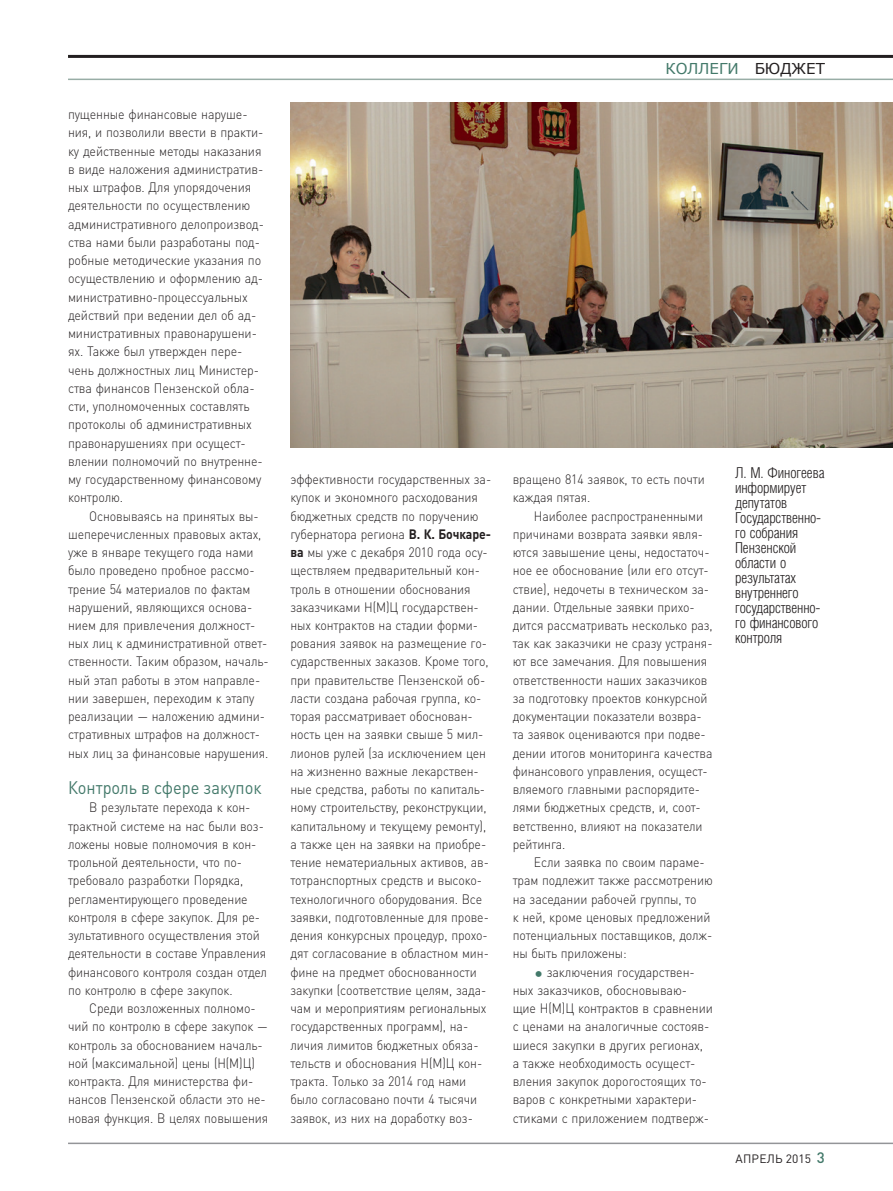
<style>
.page{position:relative;width:893px;height:1191px;background:#fff}
.page>*{position:absolute;margin:0;border:0;box-sizing:border-box;transform-origin:0 0}
.t1{font:18px "DIN Pro";color:#43796a;scale:.91 1}
.t2{font:15px/15px "Helios Cond Light C";letter-spacing:-.005em;color:#231f20}
.t3{font:15px "MS Reference Sans Serif";color:#43796a}
.t4{font:300 13.5px/18.3px "DIN Pro";letter-spacing:-.01em;color:#231f20;scale:.91 1}
.t5{font:300 13.5px/18.3px "DIN Pro";letter-spacing:-.01em;color:#231f20;scale:.92 1}
.t6{font:12px "DIN Pro";letter-spacing:.015em;color:#231f20}
.s1{color:#231f20}
.s2{font-weight:700}
.s3{font-size:18px;color:#43796a}
.s4{font-weight:500;font-size:15px;color:#43796a}
</style>
<div class="page">
<hr style="left:68px;top:55px;width:825px;height:3px;background:#231f20">
<hr style="left:68px;top:79px;width:825px;height:1px;background:#98ada6">
<hr style="left:68px;top:1142px;width:825px;height:2px;background:#939598">
<img style="left:290px;top:102px;width:603px;height:345px">
<p class="t5" style="left:68px;top:104px;width:215px">пущенные финансовые наруше&shy;ния, и позволили ввести в практи&shy;ку действенные методы наказания в виде наложения административ&shy;ных штрафов. Для упорядочения деятельности по осуществлению административного делопроизвод&shy;ства нами были разработаны под&shy;робные методические указания по осуществлению и оформлению ад&shy;министративно-процессуальных действий при ведении дел об ад&shy;министративных правонарушени&shy;ях. Также был утвержден пере&shy;чень должностных лиц Министер&shy;ства финансов Пензенской обла&shy;сти, уполномоченных составлять протоколы об административных правонарушениях при осущест&shy;влении полномочий по внутренне&shy;му государственному финансовому контролю.</p>
<p class="t4" style="left:68px;top:505px;width:222px;text-indent:21px">Основываясь на принятых вы&shy;шеперечисленных правовых актах, уже в январе текущего года нами было проведено пробное рассмо&shy;трение 54 материалов по фактам нарушений, являющихся основа&shy;нием для привлечения должност&shy;ных лиц к административной ответ&shy;ственности. Таким образом, началь&shy;ный этап работы в этом направле&shy;нии завершен, переходим к этапу реализации — наложению админи&shy;стративных штрафов на должност&shy;ных лиц за финансовые нарушения.</p>
<h1 class="t1" style="left:68px;top:773px;width:214px">Контроль в сфере закупок</h1>
<p class="t4" style="left:68px;top:797px;width:220px;text-indent:21px">В результате перехода к кон&shy;трактной системе на нас были воз&shy;ложены новые полномочия в кон&shy;трольной деятельности, что по&shy;требовало разработки Порядка, регламентирующего проведение контроля в сфере закупок. Для ре&shy;зультативного осуществления этой деятельности в составе Управления финансового контроля создан отдел по контролю в сфере закупок.</p>
<p class="t4" style="left:68px;top:998px;width:221px;text-indent:21px">Среди возложенных полномо&shy;чий по контролю в сфере закупок — контроль за обоснованием началь&shy;ной (максимальной) цены (Н(М)Ц) контракта. Для министерства фи&shy;нансов Пензенской области это не&shy;новая функция. В целях повышения</p>
<p class="t3" style="left:665px;top:59px;width:161px">КОЛЛЕГИ <span class="s1">БЮДЖЕТ</span></p>
<p class="t4" style="left:290px;top:469px;width:222px">эффективности государственных за&shy;купок и экономного расходования бюджетных средств по поручению губернатора региона <span class="s2">В. К. Бочкаре&shy;ва</span> мы уже с декабря 2010 года осу&shy;ществляем предварительный кон&shy;троль в отношении обоснования заказчиками Н(М)Ц государствен&shy;ных контрактов на стадии форми&shy;рования заявок на размещение го&shy;сударственных заказов. Кроме того, при правительстве Пензенской об&shy;ласти создана рабочая группа, ко&shy;торая рассматривает обоснован&shy;ность цен на заявки свыше 5 мил&shy;лионов рулей (за исключением цен на жизненно важные лекарствен&shy;ные средства, работы по капиталь&shy;ному строительству, реконструкции, капитальному и текущему ремонту), а также цен на заявки на приобре&shy;тение нематериальных активов, ав&shy;тотранспортных средств и высоко&shy;технологичного оборудования. Все заявки, подготовленные для прове&shy;дения конкурсных процедур, прохо&shy;дят согласование в областном мин&shy;фине на предмет обоснованности закупки (соответствие целям, зада&shy;чам и мероприятиям региональных государственных программ), на&shy;личия лимитов бюджетных обяза&shy;тельств и обоснования Н(М)Ц кон&shy;тракта. Только за 2014 год нами было согласовано почти 4 тысячи заявок, из них на доработку воз-</p>
<p class="t4" style="left:513px;top:469px;width:213px">вращено 814 заявок, то есть почти каждая пятая.</p>
<p class="t4" style="left:513px;top:505px;width:221px;text-indent:21px">Наиболее распространенными причинами возврата заявки явля&shy;ются завышение цены, недостаточ&shy;ное ее обоснование (или его отсут&shy;ствие), недочеты в техническом за&shy;дании. Отдельные заявки прихо&shy;дится рассматривать несколько раз, так как заказчики не сразу устраня&shy;ют все замечания. Для повышения ответственности наших заказчиков за подготовку проектов конкурсной документации показатели возвра&shy;та заявок оцениваются при подве&shy;дении итогов мониторинга качества финансового управления, осущест&shy;вляемого главными распорядите&shy;лями бюджетных средств, и, соот&shy;ветственно, влияют на показатели рейтинга.</p>
<p class="t4" style="left:513px;top:852px;width:221px;text-indent:21px">Если заявка по своим параме&shy;трам подлежит также рассмотрению на заседании рабочей группы, то<br>к ней, кроме ценовых предложений потенциальных поставщиков, долж&shy;ны быть приложены:</p>
<p class="t5" style="left:513px;top:961px;width:219px;text-indent:21px"><span class="s3">•</span> заключения государствен&shy;ных заказчиков, обосновываю&shy;щие Н(М)Ц контрактов в сравнении с ценами на аналогичные состояв&shy;шиеся закупки в других регионах,<br>а также необходимость осущест&shy;вления закупок дорогостоящих то&shy;варов с конкретными характери&shy;стиками с приложением подтверж-</p>
<p class="t2" style="left:735px;top:465px;width:91px">Л. М. Финогеева информирует депутатов<br>Государственно‑ го собрания<br>Пензенской области о результатах внутреннего государственно‑ го финансового контроля</p>
<p class="t6" style="left:735px;top:1149px;width:91px">АПРЕЛЬ 2015 <span class="s4">3</span></p>
</div>
